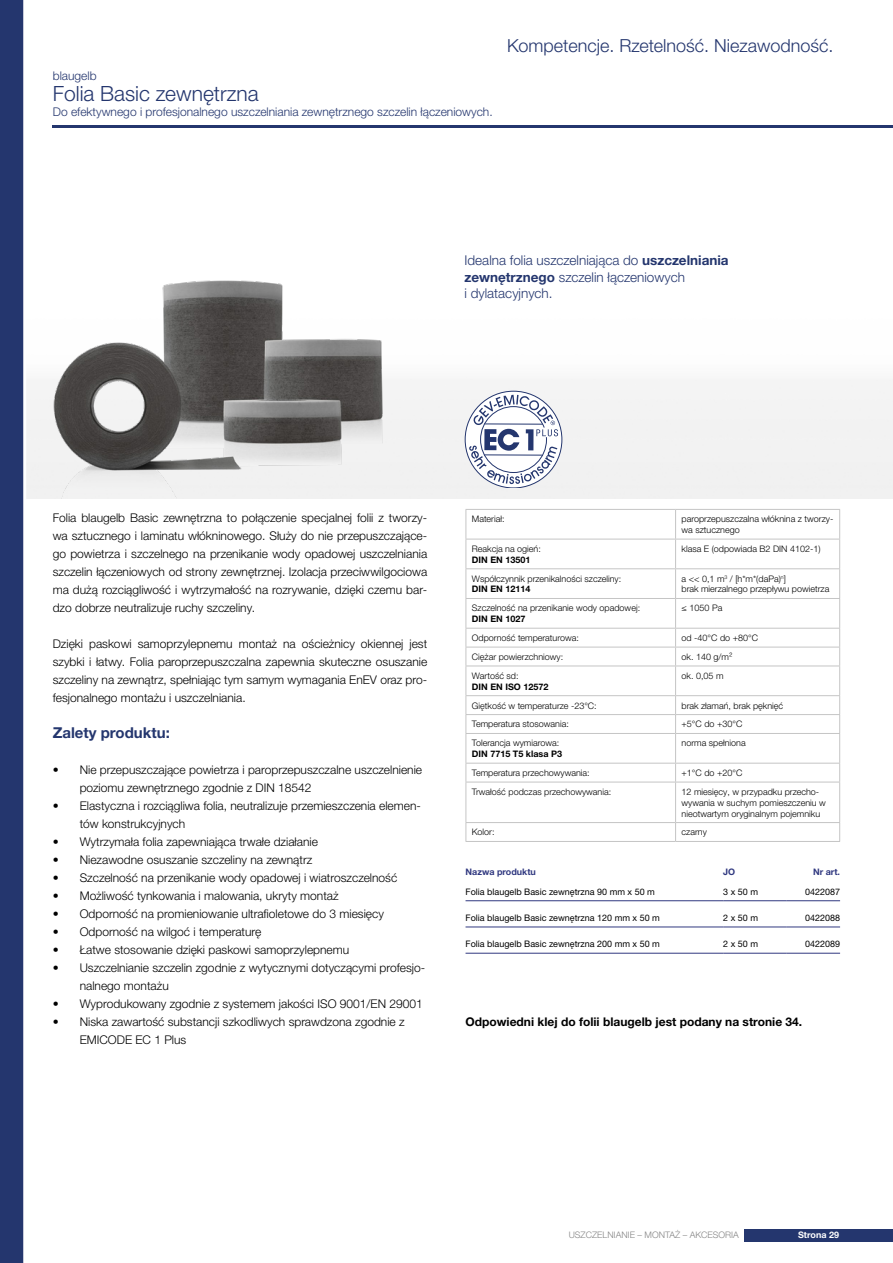
<style>
.page{position:relative;width:893px;height:1263px;background:#fff}
.page>*{position:absolute;margin:0;border:0;box-sizing:border-box;transform-origin:0 0}
.t1{font:21px "Helvetica Neue World 45 Lt";color:#24366e}
.t2{font:18px "Helvetica Neue World 45 Lt";color:#24366e}
.t3{font:700 15px "Helvetica Neue World 75";color:#24366e}
.t4{font:13.5px/16.2px "Helvetica Neue World 45 Lt";color:#24366e}
.t5{font:12px/18px "Helvetica Neue World 45 Lt";color:#000}
.t6{font:12px "Helvetica Neue World 45 Lt";color:#24366e}
.t7{font:700 12px "Helvetica Neue World 75";color:#000}
.t8{font:9px/10.8px "Helvetica Neue World 45 Lt";color:#000}
.t9{font:9px "Helvetica Neue World 55 Roman";color:#000}
.t10{font:700 9px "Helvetica Neue World 75";color:#000}
.t11{font:9px "Helvetica Neue World 45 Lt";color:#868686}
.t12{font:700 9px "Helvetica Neue World 75";color:#303880}
.t13{font:700 9px "Helvetica Neue World 75";color:#fff}
.s1{font-family:"Helvetica Neue World 75";font-weight:700}
</style>
<div class="page">
<div style="left:446px;top:379px;width:447px;height:120px;background:#f2f2f2"></div>
<div style="left:744px;top:1229px;width:149px;height:13px;background:#24366e"></div>
<div style="left:0;top:0;width:24px;height:1263px;background:#24366e"></div>
<hr style="left:53px;top:125px;width:840px;height:3px;background:#24366e">
<hr style="left:466px;top:509px;width:210px;height:1px;background:#c5c5c5">
<hr style="left:676px;top:509px;width:164px;height:1px;background:#c5c5c5">
<svg style="left:675px;top:510px;width:1px;height:272px"></svg>
<hr style="left:675px;top:782px;width:1px;height:40px;background:#c5c5c5">
<svg style="left:675px;top:823px;width:1px;height:18px"></svg>
<hr style="left:466px;top:539px;width:210px;height:1px;background:#c5c5c5">
<hr style="left:676px;top:539px;width:164px;height:1px;background:#c5c5c5">
<hr style="left:466px;top:568px;width:210px;height:1px;background:#c5c5c5">
<hr style="left:676px;top:568px;width:164px;height:1px;background:#c5c5c5">
<hr style="left:466px;top:598px;width:210px;height:1px;background:#c5c5c5">
<hr style="left:676px;top:598px;width:164px;height:1px;background:#c5c5c5">
<hr style="left:466px;top:628px;width:210px;height:1px;background:#c5c5c5">
<hr style="left:676px;top:628px;width:164px;height:1px;background:#c5c5c5">
<hr style="left:466px;top:647px;width:210px;height:1px;background:#c5c5c5">
<hr style="left:676px;top:647px;width:164px;height:1px;background:#c5c5c5">
<hr style="left:466px;top:666px;width:210px;height:1px;background:#c5c5c5">
<hr style="left:676px;top:666px;width:164px;height:1px;background:#c5c5c5">
<hr style="left:466px;top:695px;width:210px;height:1px;background:#c5c5c5">
<hr style="left:676px;top:695px;width:164px;height:1px;background:#c5c5c5">
<hr style="left:466px;top:714px;width:210px;height:1px;background:#c5c5c5">
<hr style="left:676px;top:714px;width:164px;height:1px;background:#c5c5c5">
<hr style="left:466px;top:733px;width:210px;height:1px;background:#c5c5c5">
<hr style="left:676px;top:733px;width:164px;height:1px;background:#c5c5c5">
<hr style="left:466px;top:763px;width:210px;height:1px;background:#c5c5c5">
<svg style="left:466px;top:510px;width:1px;height:272px"></svg>
<hr style="left:676px;top:763px;width:164px;height:1px;background:#c5c5c5">
<svg style="left:839px;top:510px;width:1px;height:272px"></svg>
<hr style="left:466px;top:782px;width:210px;height:1px;background:#c5c5c5">
<hr style="left:466px;top:782px;width:1px;height:40px;background:#c5c5c5">
<hr style="left:676px;top:782px;width:164px;height:1px;background:#c5c5c5">
<hr style="left:839px;top:782px;width:1px;height:40px;background:#c5c5c5">
<hr style="left:466px;top:822px;width:210px;height:1px;background:#c5c5c5">
<svg style="left:466px;top:823px;width:1px;height:18px"></svg>
<hr style="left:676px;top:822px;width:164px;height:1px;background:#c5c5c5">
<svg style="left:839px;top:823px;width:1px;height:18px"></svg>
<hr style="left:466px;top:841px;width:210px;height:1px;background:#c5c5c5">
<hr style="left:676px;top:841px;width:164px;height:1px;background:#c5c5c5">
<hr style="left:466px;top:900px;width:257px;height:1px;background:#303880">
<hr style="left:723px;top:900px;width:64px;height:1px;background:#303880">
<hr style="left:787px;top:900px;width:53px;height:1px;background:#303880">
<hr style="left:466px;top:926px;width:257px;height:1px;background:#303880">
<hr style="left:723px;top:926px;width:64px;height:1px;background:#303880">
<hr style="left:787px;top:926px;width:53px;height:1px;background:#303880">
<hr style="left:466px;top:953px;width:257px;height:1px;background:#303880">
<hr style="left:723px;top:953px;width:64px;height:1px;background:#303880">
<hr style="left:787px;top:953px;width:53px;height:1px;background:#303880">
<img style="left:0;top:130px;width:446px;height:369px">
<svg style="left:465px;top:391px;width:97px;height:96px"></svg>
<svg style="left:469px;top:395px;width:89px;height:89px"></svg>
<p class="t6" style="left:53px;top:69px;width:45px">blaugelb</p>
<h1 class="t1" style="left:53px;top:82px;width:207px">Folia Basic zewnętrzna</h1>
<p class="t6" style="left:53px;top:105px;width:441px">Do efektywnego i profesjonalnego uszczelniania zewnętrznego szczelin łączeniowych.</p>
<h2 class="t2" style="left:507px;top:35px;width:328px">Kompetencje. Rzetelność. Niezawodność.</h2>
<p class="t4" style="left:465px;top:253px;width:266px">Idealna folia uszczelniająca do <span class="s1">uszczelniania zewnętrznego</span> szczelin łączeniowych<br>i dylatacyjnych.</p>
<p class="t5" style="left:53px;top:509px;width:376px;text-align:justify">Folia blaugelb Basic zewnętrzna to połączenie specjalnej folii z tworzy&shy;wa sztucznego i laminatu włókninowego. Służy do nie przepuszczające&shy;go powietrza i szczelnego na przenikanie wody opadowej uszczelniania szczelin łączeniowych od strony zewnętrznej. Izolacja przeciwwilgociowa ma dużą rozciągliwość i wytrzymałość na rozrywanie, dzięki czemu bar&shy;dzo dobrze neutralizuje ruchy szczeliny.</p>
<p class="t5" style="left:53px;top:635px;width:376px;text-align:justify">Dzięki paskowi samoprzylepnemu montaż na ościeżnicy okiennej jest szybki i łatwy. Folia paroprzepuszczalna zapewnia skuteczne osuszanie szczeliny na zewnątrz, spełniając tym samym wymagania EnEV oraz pro&shy;fesjonalnego montażu i uszczelniania.</p>
<p class="t3" style="left:53px;top:724px;width:119px">Zalety produktu:</p>
<p class="t5" style="left:80px;top:761px;width:344px;text-indent:-27px">• Nie przepuszczające powietrza i paroprzepuszczalne uszczelnienie poziomu zewnętrznego zgodnie z DIN 18542</p>
<p class="t5" style="left:80px;top:797px;width:343px;text-indent:-27px">• Elastyczna i rozciągliwa folia, neutralizuje przemieszczenia elemen&shy;tów konstrukcyjnych</p>
<p class="t5" style="left:53px;top:833px;width:267px">• Wytrzymała folia zapewniająca trwałe działanie</p>
<p class="t5" style="left:53px;top:851px;width:261px">• Niezawodne osuszanie szczeliny na zewnątrz</p>
<p class="t5" style="left:53px;top:869px;width:346px">• Szczelność na przenikanie wody opadowej i wiatroszczelność</p>
<p class="t5" style="left:53px;top:887px;width:287px">• Możliwość tynkowania i malowania, ukryty montaż</p>
<p class="t5" style="left:53px;top:905px;width:333px">• Odporność na promieniowanie ultrafioletowe do 3 miesięcy</p>
<p class="t5" style="left:53px;top:923px;width:210px">• Odporność na wilgoć i temperaturę</p>
<p class="t5" style="left:53px;top:941px;width:298px">• Łatwe stosowanie dzięki paskowi samoprzylepnemu</p>
<p class="t5" style="left:80px;top:959px;width:347px;text-indent:-27px">• Uszczelnianie szczelin zgodnie z wytycznymi dotyczącymi profesjo&shy;nalnego montażu</p>
<p class="t5" style="left:53px;top:995px;width:372px">• Wyprodukowany zgodnie z systemem jakości ISO 9001/EN 29001</p>
<p class="t5" style="left:80px;top:1013px;width:326px;text-indent:-27px">• Niska zawartość substancji szkodliwych sprawdzona zgodnie z<br>EMICODE EC 1 Plus</p>
<p class="t8" style="left:472px;top:514px;width:34px">Materiał:</p>
<p class="t8" style="left:682px;top:514px;width:153px">paroprzepuszczalna włóknina z tworzy&shy;wa sztucznego</p>
<p class="t8" style="left:472px;top:543px;width:71px">Reakcja na ogień:</p>
<p class="t10" style="left:472px;top:554px;width:60px">DIN EN 13501</p>
<p class="t8" style="left:682px;top:543px;width:141px">klasa E (odpowiada B2 DIN 4102-1)</p>
<p class="t8" style="left:472px;top:573px;width:151px">Współczynnik przenikalności szczeliny:</p>
<p class="t10" style="left:472px;top:584px;width:60px">DIN EN 12114</p>
<p class="t8" style="left:682px;top:573px;width:149px">a &lt;&lt; 0,1 m<sup>3</sup> / [h*m*(daPa)<sup>n</sup>]<br>brak mierzalnego przepływu powietrza</p>
<p class="t8" style="left:472px;top:603px;width:170px">Szczelność na przenikanie wody opadowej:</p>
<p class="t10" style="left:472px;top:614px;width:55px">DIN EN 1027</p>
<p class="t8" style="left:682px;top:603px;width:42px">≤ 1050 Pa</p>
<p class="t8" style="left:472px;top:632px;width:109px">Odporność temperaturowa:</p>
<p class="t8" style="left:682px;top:632px;width:78px">od -40°C do +80°C</p>
<p class="t8" style="left:472px;top:651px;width:93px">Ciężar powierzchniowy:</p>
<p class="t8" style="left:682px;top:651px;width:52px">ok. 140 g/m²</p>
<p class="t8" style="left:472px;top:670px;width:48px">Wartość sd:</p>
<p class="t10" style="left:472px;top:681px;width:78px">DIN EN ISO 12572</p>
<p class="t8" style="left:682px;top:670px;width:44px">ok. 0,05 m</p>
<p class="t8" style="left:472px;top:700px;width:126px">Giętkość w temperaturze -23°C:</p>
<p class="t8" style="left:682px;top:700px;width:103px">brak złamań, brak pęknięć</p>
<p class="t8" style="left:472px;top:719px;width:98px">Temperatura stosowania:</p>
<p class="t8" style="left:682px;top:719px;width:62px">+5°C do +30°C</p>
<p class="t8" style="left:472px;top:738px;width:89px">Tolerancja wymiarowa:</p>
<p class="t10" style="left:472px;top:749px;width:92px">DIN 7715 T5 klasa P3</p>
<p class="t8" style="left:682px;top:738px;width:66px">norma spełniona</p>
<p class="t8" style="left:472px;top:767px;width:119px">Temperatura przechowywania:</p>
<p class="t8" style="left:682px;top:767px;width:62px">+1°C do +20°C</p>
<p class="t8" style="left:472px;top:786px;width:141px">Trwałość podczas przechowywania:</p>
<p class="t8" style="left:682px;top:786px;width:146px">12 miesięcy, w przypadku przecho&shy;wywania w suchym pomieszczeniu w nieotwartym oryginalnym pojemniku</p>
<p class="t8" style="left:472px;top:827px;width:24px">Kolor:</p>
<p class="t8" style="left:682px;top:827px;width:27px">czarny</p>
<p class="t12" style="left:466px;top:866px;width:72px">Nazwa produktu</p>
<p class="t12" style="left:723px;top:866px;width:14px">JO</p>
<p class="t12" style="left:813px;top:866px;width:29px">Nr art.</p>
<p class="t9" style="left:466px;top:886px;width:191px">Folia blaugelb Basic zewnętrzna 90 mm x 50 m</p>
<p class="t9" style="left:723px;top:886px;width:36px">3 x 50 m</p>
<p class="t9" style="left:805px;top:886px;width:37px">0422087</p>
<p class="t9" style="left:466px;top:912px;width:196px">Folia blaugelb Basic zewnętrzna 120 mm x 50 m</p>
<p class="t9" style="left:723px;top:912px;width:36px">2 x 50 m</p>
<p class="t9" style="left:805px;top:912px;width:37px">0422088</p>
<p class="t9" style="left:466px;top:939px;width:196px">Folia blaugelb Basic zewnętrzna 200 mm x 50 m</p>
<p class="t9" style="left:723px;top:939px;width:36px">2 x 50 m</p>
<p class="t9" style="left:805px;top:939px;width:37px">0422089</p>
<p class="t7" style="left:466px;top:1015px;width:338px">Odpowiedni klej do folii blaugelb jest podany na stronie 34.</p>
<p class="t11" style="left:569px;top:1230px;width:172px">USZCZELNIANIE – MONTAŻ – AKCESORIA</p>
<p class="t13" style="left:798px;top:1230px;width:42px">Strona 29</p>
</div>
